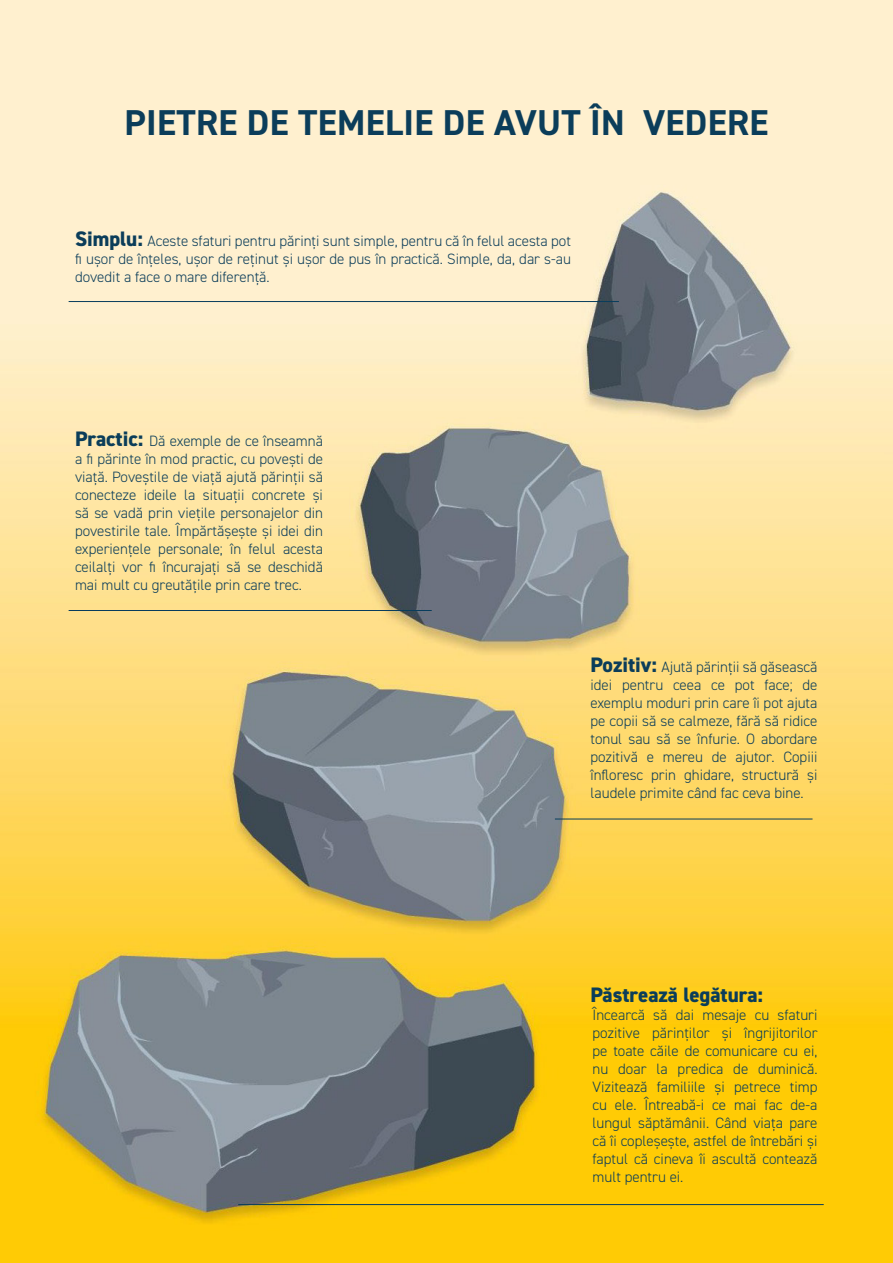
<style>
.page{position:relative;width:893px;height:1263px;background:#fff}
.page>*{position:absolute;margin:0;border:0;box-sizing:border-box;transform-origin:0 0}
.t1{font:700 36px "DIN2014";letter-spacing:.01em;color:#0b3d5a}
.t2{font:800 21px "DIN2014";color:#0b3d5a}
.t3{font:300 15px/18px "DIN2014";color:#0b3d5a;text-align:justify}
.s1{font-weight:800;font-size:21px}
</style>
<div class="page">
<img style="left:1px;top:0;width:891px;height:1262px">
<hr style="left:69px;top:301px;width:550px;height:1px;background:#083d5d">
<hr style="left:69px;top:610px;width:363px;height:1px;background:#083d5d">
<hr style="left:555px;top:819px;width:257px;height:1px;background:#083d5d">
<hr style="left:238px;top:1204px;width:586px;height:1px;background:#083d5d">
<p class="t1" style="left:124px;top:99px;width:646px">PIETRE DE TEMELIE DE AVUT ÎN VEDERE</p>
<p class="t3" style="left:75px;top:232px;width:497px"><span class="s1">Simplu:</span> Aceste sfaturi pentru părinți sunt simple, pentru că în felul acesta pot fi ușor de înțeles, ușor de reținut și ușor de pus în practică. Simple, da, dar s-au dovedit a face o mare diferență.</p>
<p class="t3" style="left:75px;top:432px;width:249px"><span class="s1">Practic:</span> Dă exemple de ce înseamnă a fi părinte în mod practic, cu povești de viață. Poveștile de viață ajută părinții să conecteze ideile la situații concrete și să se vadă prin viețile personajelor din povestirile tale. Împărtășește și idei din experiențele personale; în felul acesta ceilalți vor fi încurajați să se deschidă mai mult cu greutățile prin care trec.</p>
<p class="t3" style="left:590px;top:658px;width:228px"><span class="s1">Pozitiv:</span> Ajută părinții să găsească idei pentru ceea ce pot face; de exemplu moduri prin care îi pot ajuta pe copii să se calmeze, fără să ridice tonul sau să se înfurie. O abordare pozitivă e mereu de ajutor. Copiii înfloresc prin ghidare, structură și laudele primite când fac ceva bine.</p>
<p class="t2" style="left:590px;top:981px;width:174px">Păstrează legătura:</p>
<p class="t3" style="left:592px;top:1006px;width:227px">Încearcă să dai mesaje cu sfaturi pozitive părinților și îngrijitorilor pe toate căile de comunicare cu ei, nu doar la predica de duminică.<br>Vizitează familiile și petrece timp cu ele. Întreabă-i ce mai fac de-a lungul săptămânii. Când viața pare că îi copleșește, astfel de întrebări și faptul că cineva îi ascultă contează mult pentru ei.</p>
</div>
